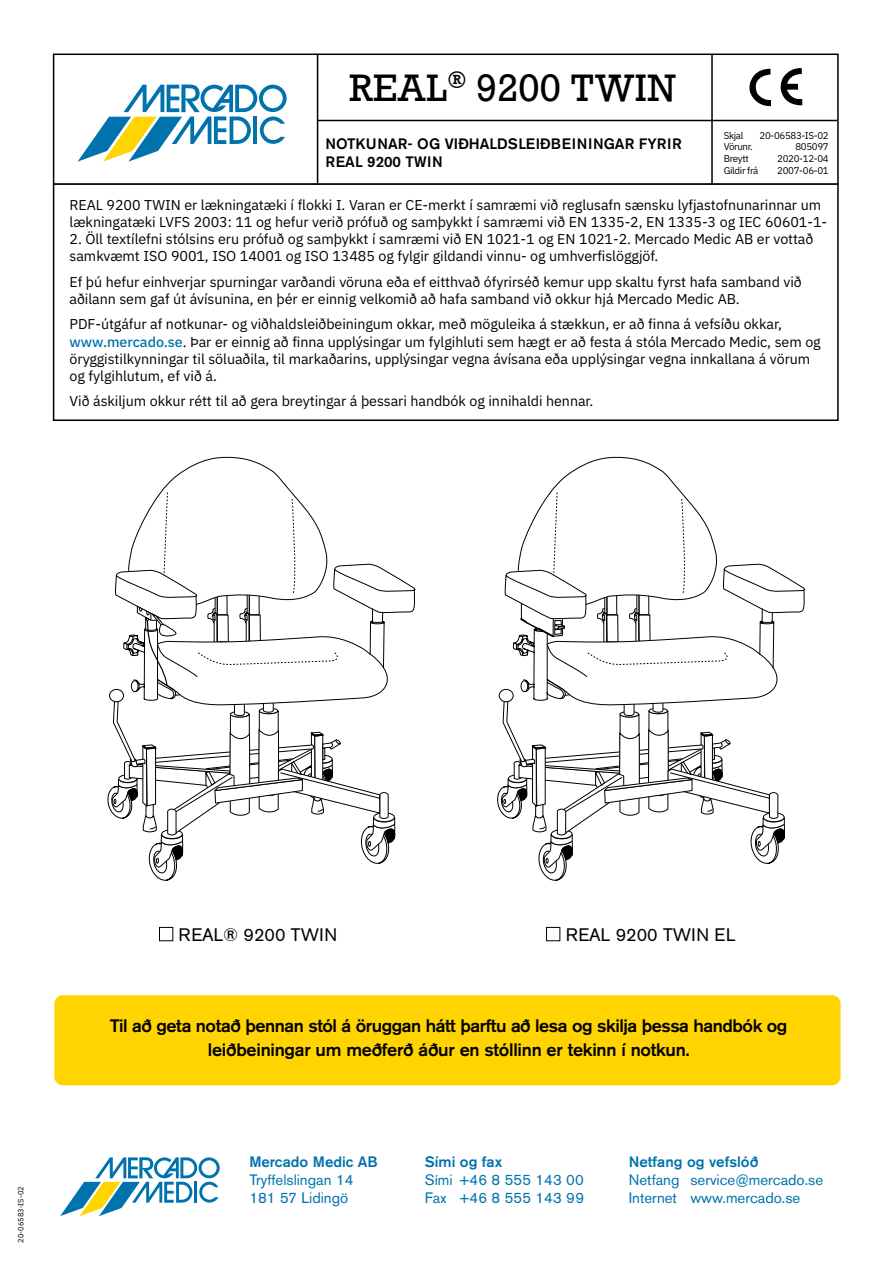
<style>
.page{position:relative;width:893px;height:1263px;background:#fff}
.page>*{position:absolute;margin:0;border:0;box-sizing:border-box;transform-origin:0 0}
.t1{font:36px "Rockwell Nova";color:#000}
.t2{font:500 18px/24px "Akzidenz Grotesk BE";letter-spacing:-.025em;color:#000;text-align:center}
.t3{font:18px "Akzidenz Grotesk BE";color:#000}
.t4{font:15px "Akzidenz Grotesk BE";color:#0072ac}
.t5{font:500 15px/18px "Akzidenz Grotesk BE";color:#000}
.t6{font:500 15px "Akzidenz Grotesk BE";color:#0072ac}
.t7{font:14.25px/17.1px "IBM Plex Sans";letter-spacing:-.005em;color:#000}
.t8{font:9.75px "IBM Plex Sans";letter-spacing:-.035em;color:#000}
.t9{font:7.5px "IBM Plex Sans";color:#000}
.s1{font-weight:500;color:#0072ac}
</style>
<div class="page">
<div style="left:53px;top:54px;width:786px;height:131px;border:2px solid #000"></div>
<div style="left:53px;top:183px;width:786px;height:238px;border:2px solid #000"></div>
<svg style="left:780px;top:68px;width:22px;height:37px"></svg>
<svg style="left:749px;top:69px;width:22px;height:38px"></svg>
<hr style="left:317px;top:54px;width:1px;height:131px;background:#000">
<hr style="left:711px;top:54px;width:2px;height:131px;background:#000">
<hr style="left:318px;top:120px;width:519px;height:1px;background:#000">
<svg style="left:78px;top:85px;width:209px;height:77px"></svg>
<svg style="left:60px;top:1157px;width:160px;height:59px"></svg>
<svg style="left:497px;top:456px;width:309px;height:425px"></svg>
<svg style="left:107px;top:456px;width:308px;height:425px"></svg>
<div style="left:159px;top:927px;width:14px;height:14px;border:1px solid #000"></div>
<div style="left:546px;top:927px;width:14px;height:14px;border:1px solid #000"></div>
<div style="left:54px;top:995px;width:786px;height:90px;background:#ffd400;border-radius:9px"></div>
<h1 class="t1" style="left:349px;top:65px;width:328px">REAL<sup>®</sup> 9200 TWIN</h1>
<p class="t5" style="left:326px;top:134px;width:358px">NOTKUNAR- OG VIÐHALDSLEIÐBEININGAR FYRIR<br>REAL 9200 TWIN</p>
<p class="t8" style="left:724px;top:128px;width:21px">Skjal</p>
<p class="t8" style="left:759px;top:128px;width:71px">20-06583-IS-02</p>
<p class="t8" style="left:724px;top:139px;width:31px">Vörunr.</p>
<p class="t8" style="left:795px;top:139px;width:35px">805097</p>
<p class="t8" style="left:724px;top:151px;width:27px">Breytt</p>
<p class="t8" style="left:777px;top:151px;width:53px">2020-12-04</p>
<p class="t8" style="left:724px;top:163px;width:36px">Gildir frá</p>
<p class="t8" style="left:777px;top:163px;width:53px">2007-06-01</p>
<p class="t7" style="left:70px;top:195px;width:759px">REAL 9200 TWIN er lækningatæki í flokki I. Varan er CE-merkt í samræmi við reglusafn sænsku lyfjastofnunarinnar um lækningatæki LVFS 2003: 11 og hefur verið prófuð og samþykkt í samræmi við EN 1335-2, EN 1335-3 og IEC 60601-1-</p>
<p class="t7" style="left:70px;top:229px;width:745px">2. Öll textílefni stólsins eru prófuð og samþykkt í samræmi við EN 1021-1 og EN 1021-2. Mercado Medic AB er vottað samkvæmt ISO 9001, ISO 14001 og ISO 13485 og fylgir gildandi vinnu- og umhverfislöggjöf.</p>
<p class="t7" style="left:70px;top:272px;width:734px">Ef þú hefur einhverjar spurningar varðandi vöruna eða ef eitthvað ófyrirséð kemur upp skaltu fyrst hafa samband við aðilann sem gaf út ávísunina, en þér er einnig velkomið að hafa samband við okkur hjá Mercado Medic AB.</p>
<p class="t7" style="left:70px;top:315px;width:753px">PDF-útgáfur af notkunar- og viðhaldsleiðbeiningum okkar, með möguleika á stækkun, er að finna á vefsíðu okkar, <span class="s1">www.mercado.se</span>. Þar er einnig að finna upplýsingar um fylgihluti sem hægt er að festa á stóla Mercado Medic, sem og öryggistilkynningar til söluaðila, til markaðarins, upplýsingar vegna ávísana eða upplýsingar vegna innkallana á vörum og fylgihlutum, ef við á.</p>
<p class="t7" style="left:70px;top:392px;width:525px">Við áskiljum okkur rétt til að gera breytingar á þessari handbók og innihaldi hennar.</p>
<p class="t9" style="left:15px;top:1243px;width:58px;rotate:-90deg">20-06583-IS-02</p>
<p class="t3" style="left:179px;top:923px;width:160px">REAL® 9200 TWIN</p>
<p class="t3" style="left:566px;top:923px;width:171px">REAL 9200 TWIN EL</p>
<p class="t2" style="left:110px;top:1014px;width:679px">Til að geta notað þennan stól á öruggan hátt þarftu að lesa og skilja þessa handbók og leiðbeiningar um meðferð áður en stóllinn er tekinn í notkun.</p>
<p class="t6" style="left:249px;top:1153px;width:130px">Mercado Medic AB</p>
<p class="t6" style="left:425px;top:1153px;width:79px">Sími og fax</p>
<p class="t6" style="left:629px;top:1153px;width:131px">Netfang og vefslóð</p>
<p class="t4" style="left:249px;top:1171px;width:106px">Tryffelslingan 14</p>
<p class="t4" style="left:425px;top:1171px;width:160px">Sími +46 8 555 143 00</p>
<p class="t4" style="left:629px;top:1171px;width:196px">Netfang service@mercado.se</p>
<p class="t4" style="left:249px;top:1189px;width:100px">181 57 Lidingö</p>
<p class="t4" style="left:425px;top:1189px;width:161px">Fax +46 8 555 143 99</p>
<p class="t4" style="left:629px;top:1189px;width:173px">Internet www.mercado.se</p>
</div>
